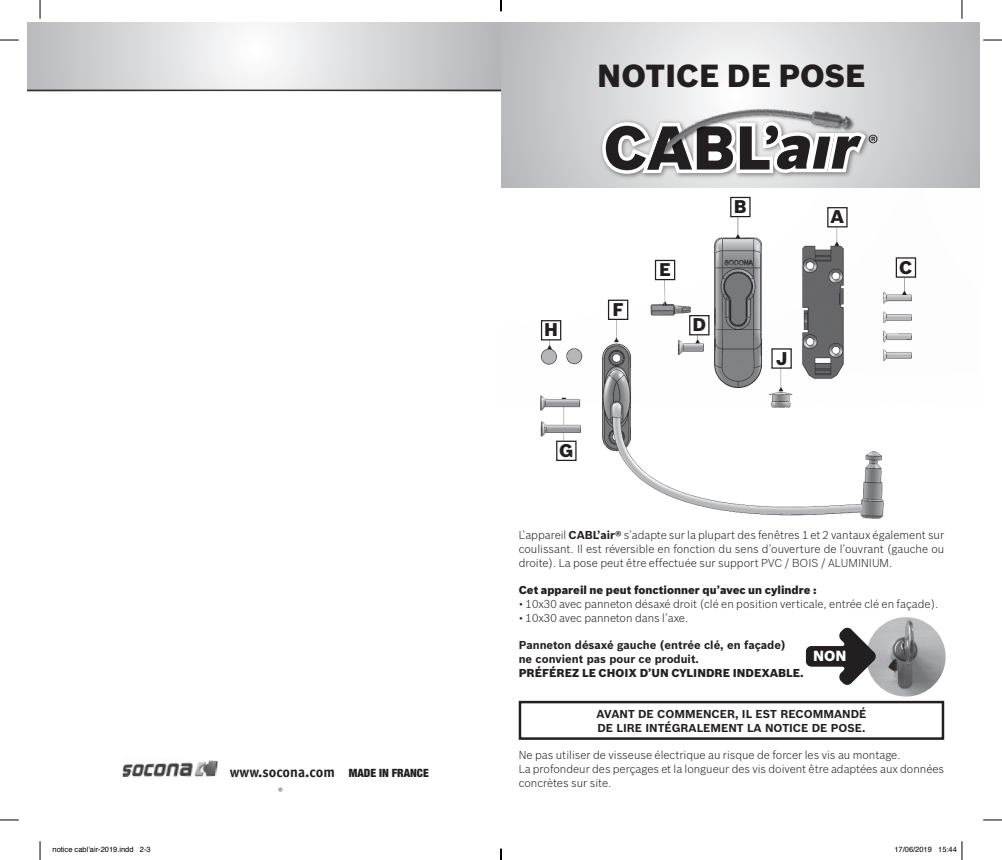
<style>
.page{position:relative;width:1002px;height:860px;background:#fff}
.page>*{position:absolute;margin:0;border:0;box-sizing:border-box;transform-origin:0 0}
.t1{font:900 31.25px "Bosch Sans";color:#231f20}
.t2{font:900 18px "Bosch Sans";color:#231f20}
.t3{font:700 14.62px "Officina Sans";color:#231f20}
.t4{font:900 14.38px "Bosch Sans";color:#fff}
.t5{font:300 11.25px/13.8px "Bosch Sans";color:#231f20;text-align:justify}
.t6{font:700 11.25px/13.8px "Bosch Sans";color:#231f20}
.t7{font:900 11.25px "Bosch Sans";color:#231f20}
.t8{font:300 8.75px "Bosch Sans";color:#231f20}
.t9{font:7.5px "Helvetica";color:#000}
.s1{font-family:"Helvetica Neue";font-weight:900;font-stretch:condensed;font-size:11.38px}
.s2{font-weight:700}
</style>
<div class="page">
<img style="left:123px;top:760px;width:94px;height:18px">
<svg style="left:27px;top:22px;width:474px;height:68px"></svg>
<hr style="left:27px;top:90px;width:474px;height:1px;background:#231f20">
<img style="left:540px;top:196px;width:377px;height:323px">
<svg style="left:501px;top:22px;width:478px;height:166px;background:#d0d1d3"></svg>
<img style="left:597px;top:117px;width:276px;height:64px">
<img style="left:656px;top:87px;width:204px;height:35px">
<svg style="left:602px;top:122px;width:275px;height:52px"></svg>
<div style="left:518px;top:700px;width:426px;height:39px;border:2px solid #231f20"></div>
<img style="left:866px;top:617px;width:79px;height:79px;border-radius:40px">
<svg style="left:805px;top:627px;width:71px;height:58px"></svg>
<div style="left:541px;top:321px;width:19px;height:19px;background:#fff"></div>
<div style="left:541px;top:320px;width:20px;height:20px;border:1px solid #231f20"></div>
<div style="left:608px;top:300px;width:19px;height:19px;background:#fff"></div>
<div style="left:608px;top:299px;width:20px;height:21px;border:1px solid #231f20"></div>
<div style="left:655px;top:260px;width:19px;height:19px;background:#fff"></div>
<div style="left:654px;top:260px;width:21px;height:20px;border:1px solid #231f20"></div>
<div style="left:689px;top:316px;width:19px;height:19px;background:#fff"></div>
<div style="left:689px;top:315px;width:20px;height:20px;border:1px solid #231f20"></div>
<div style="left:556px;top:441px;width:20px;height:19px;background:#fff"></div>
<div style="left:556px;top:440px;width:20px;height:21px;border:1px solid #231f20"></div>
<div style="left:771px;top:349px;width:20px;height:19px;background:#fff"></div>
<div style="left:730px;top:197px;width:19px;height:19px;background:#fff"></div>
<div style="left:730px;top:197px;width:20px;height:20px;border:1px solid #231f20"></div>
<div style="left:827px;top:208px;width:19px;height:19px;background:#fff"></div>
<div style="left:827px;top:207px;width:20px;height:20px;border:1px solid #231f20"></div>
<div style="left:896px;top:258px;width:19px;height:19px;background:#fff"></div>
<div style="left:895px;top:257px;width:20px;height:21px;border:1px solid #231f20"></div>
<svg style="left:0;top:40px;width:19px;height:1px"></svg>
<svg style="left:983px;top:40px;width:18px;height:1px"></svg>
<svg style="left:0;top:819px;width:19px;height:1px"></svg>
<svg style="left:983px;top:819px;width:18px;height:1px"></svg>
<svg style="left:40px;top:0;width:1px;height:19px"></svg>
<svg style="left:40px;top:841px;width:1px;height:19px"></svg>
<svg style="left:961px;top:0;width:1px;height:19px"></svg>
<svg style="left:961px;top:841px;width:1px;height:19px"></svg>
<svg style="left:500px;top:848px;width:1px;height:12px"></svg>
<h1 class="t1" style="left:597px;top:56px;width:270px">NOTICE DE POSE</h1>
<p class="t3" style="left:230px;top:763px;width:200px">www.socona.com <span class="s1">MADE IN FRANCE</span></p>
<p class="t8" style="left:278px;top:785px;width:6px">®</p>
<h2 class="t2" style="left:544px;top:319px;width:15px">H</h2>
<h2 class="t2" style="left:559px;top:439px;width:16px">G</h2>
<h2 class="t2" style="left:612px;top:298px;width:13px">F</h2>
<h2 class="t2" style="left:659px;top:258px;width:13px">E</h2>
<h2 class="t2" style="left:692px;top:313px;width:15px">D</h2>
<h2 class="t2" style="left:733px;top:195px;width:14px">B</h2>
<h2 class="t2" style="left:775px;top:347px;width:13px">J</h2>
<h2 class="t2" style="left:830px;top:206px;width:15px">A</h2>
<h2 class="t2" style="left:899px;top:256px;width:15px">C</h2>
<p class="t5" style="left:518px;top:528px;width:427px">L’appareil <span class="s2">CABL’air®</span> s’adapte sur la plupart des fenêtres 1 et 2 vantaux également sur coulissant. Il est réversible en fonction du sens d’ouverture de l’ouvrant (gauche ou droite). La pose peut être effectuée sur support PVC / BOIS / ALUMINIUM.</p>
<p class="t7" style="left:518px;top:583px;width:299px">Cet appareil ne peut fonctionner qu’avec un cylindre :</p>
<p class="t5" style="left:518px;top:597px;width:421px">• 10x30 avec panneton désaxé droit (clé en position verticale, entrée clé en façade).</p>
<p class="t5" style="left:518px;top:610px;width:171px">• 10x30 avec panneton dans l’axe.</p>
<p class="t6" style="left:518px;top:638px;width:268px">Panneton désaxé gauche (entrée clé, en façade) ne convient pas pour ce produit.</p>
<p class="t7" style="left:518px;top:665px;width:286px">PRÉFÉREZ LE CHOIX D’UN CYLINDRE INDEXABLE.</p>
<p class="t6" style="left:596px;top:707px;width:271px">AVANT DE COMMENCER, IL EST RECOMMANDÉ<br>DE LIRE INTÉGRALEMENT LA NOTICE DE POSE.</p>
<p class="t5" style="left:518px;top:748px;width:427px;text-align:left">Ne pas utiliser de visseuse électrique au risque de forcer les vis au montage.<br>La profondeur des perçages et la longueur des vis doivent être adaptées aux données concrètes sur site.</p>
<p class="t4" style="left:812px;top:647px;width:35px">NON</p>
<p class="t9" style="left:53px;top:844px;width:100px">notice cabl'air-2019.indd 2-3</p>
<p class="t9" style="left:894px;top:844px;width:64px">17/06/2019 15:44</p>
</div>
